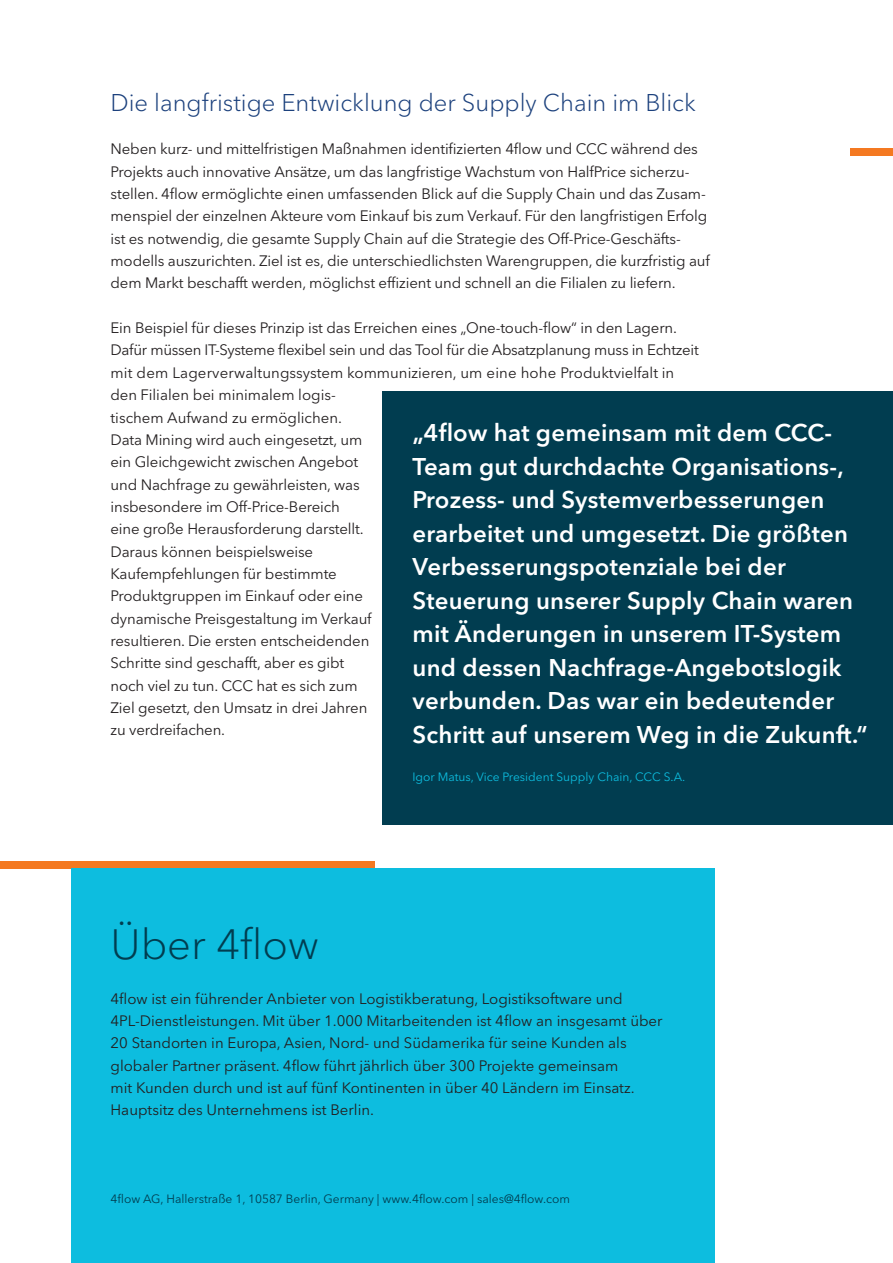
<style>
.page{position:relative;width:893px;height:1263px;background:#fff}
.page>*{position:absolute;margin:0;border:0;box-sizing:border-box;transform-origin:0 0}
.t1{font:300 42px "Avenir Next LT Pro";color:#013d50}
.t2{font:600 24px/33.5px "Avenir Next LT Pro";letter-spacing:.01em;color:#fff}
.t3{font:300 24px "Avenir Next LT Pro";color:#1c417d}
.t4{font:15px/22.4px "Avenir Next LT Pro";letter-spacing:-.01em;color:#231f20}
.t5{font:12px "Avenir Next LT Pro";color:#013d50}
.t6{font:12px "Avenir Next LT Pro";color:#0dbddf}
</style>
<div class="page">
<div style="left:850px;top:148px;width:43px;height:7px;background:#f47921"></div>
<div style="left:0;top:861px;width:374px;height:8px;background:#f47921"></div>
<div style="left:71px;top:869px;width:643px;height:394px;background:#0dbddf"></div>
<div style="left:383px;top:391px;width:510px;height:434px;background:#013d50"></div>
<h2 class="t3" style="left:111px;top:88px;width:587px">Die langfristige Entwicklung der Supply Chain im Blick</h2>
<p class="t4" style="left:111px;top:138px;width:601px">Neben kurz- und mittelfristigen Maßnahmen identifizierten 4flow und CCC während des Projekts auch innovative Ansätze, um das langfristige Wachstum von HalfPrice sicherzu&shy;stellen. 4flow ermöglichte einen umfassenden Blick auf die Supply Chain und das Zusam&shy;menspiel der einzelnen Akteure vom Einkauf bis zum Verkauf. Für den langfristigen Erfolg ist es notwendig, die gesamte Supply Chain auf die Strategie des Off-Price-Geschäfts&shy;modells auszurichten. Ziel ist es, die unterschiedlichsten Warengruppen, die kurzfristig auf dem Markt beschafft werden, möglichst effizient und schnell an die Filialen zu liefern.</p>
<p class="t4" style="left:111px;top:317px;width:590px">Ein Beispiel für dieses Prinzip ist das Erreichen eines „One-touch-flow“ in den Lagern.<br>Dafür müssen IT-Systeme flexibel sein und das Tool für die Absatzplanung muss in Echtzeit mit dem Lagerverwaltungssystem kommunizieren, um eine hohe Produktvielfalt in den Filialen bei minimalem logis-<br>tischem Aufwand zu ermöglichen.<br>Data Mining wird auch eingesetzt, um<br>ein Gleichgewicht zwischen Angebot<br>und Nachfrage zu gewährleisten, was<br>insbesondere im Off-Price-Bereich<br>eine große Herausforderung darstellt.<br>Daraus können beispielsweise<br>Kaufempfehlungen für bestimmte<br>Produktgruppen im Einkauf oder eine<br>dynamische Preisgestaltung im Verkauf<br>resultieren. Die ersten entscheidenden<br>Schritte sind geschafft, aber es gibt<br>noch viel zu tun. CCC hat es sich zum<br>Ziel gesetzt, den Umsatz in drei Jahren<br>zu verdreifachen.</p>
<p class="t2" style="left:412px;top:416px;width:457px">„4flow hat gemeinsam mit dem CCC-Team gut durchdachte Organisations-, Prozess- und Systemverbesserungen erarbeitet und umgesetzt. Die größten Verbesserungspotenziale bei der Steuerung unserer Supply Chain waren mit Änderungen in unserem IT-System und dessen Nachfrage-Angebotslogik verbunden. Das war ein bedeutender Schritt auf unserem Weg in die Zukunft.“</p>
<p class="t6" style="left:412px;top:770px;width:274px">Igor Matus, Vice President Supply Chain, CCC S.A.</p>
<h1 class="t1" style="left:111px;top:919px;width:210px">Über 4flow</h1>
<p class="t4" style="left:111px;top:987px;width:553px">4flow ist ein führender Anbieter von Logistikberatung, Logistiksoftware und 4PL-Dienstleistungen. Mit über 1.000 Mitarbeitenden ist 4flow an insgesamt über 20 Standorten in Europa, Asien, Nord- und Südamerika für seine Kunden als globaler Partner präsent. 4flow führt jährlich über 300 Projekte gemeinsam<br>mit Kunden durch und ist auf fünf Kontinenten in über 40 Ländern im Einsatz.<br>Hauptsitz des Unternehmens ist Berlin.</p>
<p class="t5" style="left:111px;top:1191px;width:461px">4flow AG, Hallerstraße 1, 10587 Berlin, Germany | www.4flow.com | sales@4flow.com</p>
</div>
